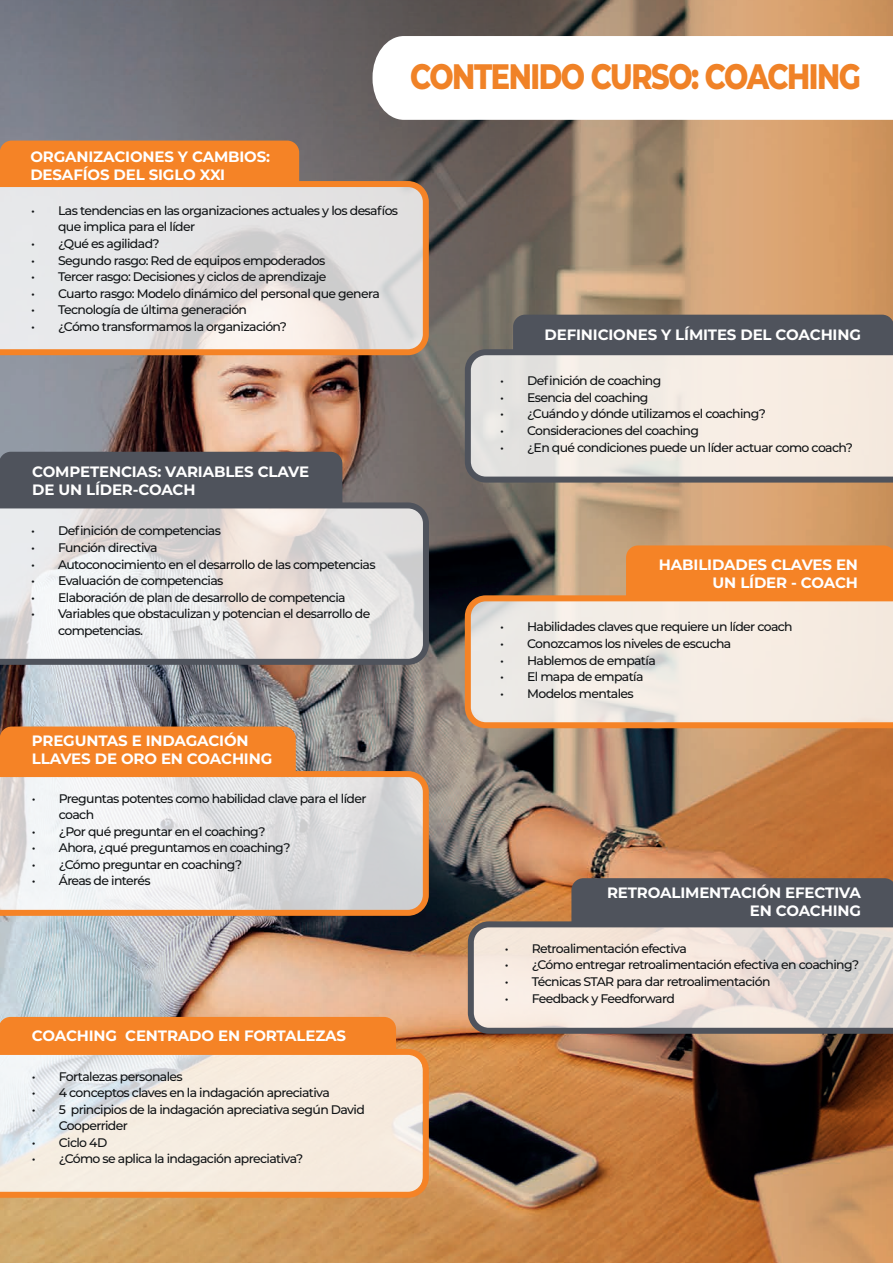
<style>
.page{position:relative;width:893px;height:1263px;background:#fff}
.page>*{position:absolute;margin:0;border:0;box-sizing:border-box;transform-origin:0 0}
.t1{font:800 35.4px "Montserrat";letter-spacing:-.05em;color:#f08227;scale:.81 1}
.t2{font:700 15px/18px "Montserrat";letter-spacing:-.01em;color:#fff}
.t3{font:500 12.45px/16.5px "Montserrat";letter-spacing:-.05em;color:#101315}
</style>
<div class="page">
<img style="left:0;top:0;width:893px;height:1263px">
<svg style="left:373px;top:36px;width:520px;height:84px"></svg>
<svg style="left:0;top:499px;width:432px;height:169px"></svg>
<div style="left:0;top:452px;width:342px;height:55px;background:#4f535c"></div>
<svg style="left:462px;top:346px;width:431px;height:140px;background:#e3dcd5"></svg>
<div style="left:513px;top:315px;width:380px;height:40px;background:#4f535c"></div>
<svg style="left:465px;top:918px;width:428px;height:119px;background:#ded2ca"></svg>
<div style="left:571px;top:878px;width:322px;height:49px;background:#4f535c"></div>
<svg style="left:0;top:178px;width:432px;height:180px;background:#e2d6ce"></svg>
<div style="left:0;top:141px;width:299px;height:43px;background:#f58326"></div>
<svg style="left:462px;top:592px;width:431px;height:139px;background:#eddccd"></svg>
<div style="left:626px;top:545px;width:267px;height:53px;background:#f58326"></div>
<svg style="left:0;top:768px;width:432px;height:151px"></svg>
<div style="left:0;top:726px;width:296px;height:49px;background:#f58326"></div>
<svg style="left:0;top:1046px;width:432px;height:155px;background:#f0e2d2"></svg>
<div style="left:0;top:1017px;width:396px;height:37px;background:#f58326"></div>
<h1 class="t1" style="left:410px;top:51px;width:558px">CONTENIDO CURSO: COACHING</h1>
<p class="t2" style="left:30px;top:147px;width:241px">ORGANIZACIONES Y CAMBIOS:<br>DESAFÍOS DEL SIGLO XXI</p>
<p class="t3" style="left:58px;top:202px;width:342px;text-indent:-27px">• Las tendencias en las organizaciones actuales y los desafíos que implica para el líder</p>
<p class="t3" style="left:31px;top:235px;width:130px">• ¿Qué es agilidad?</p>
<p class="t3" style="left:31px;top:251px;width:296px">• Segundo rasgo: Red de equipos empoderados</p>
<p class="t3" style="left:31px;top:268px;width:297px">• Tercer rasgo: Decisiones y ciclos de aprendizaje</p>
<p class="t3" style="left:31px;top:284px;width:350px">• Cuarto rasgo: Modelo dinámico del personal que genera</p>
<p class="t3" style="left:31px;top:301px;width:217px">• Tecnología de última generación</p>
<p class="t3" style="left:31px;top:318px;width:257px">• ¿Cómo transformamos la organización?</p>
<p class="t2" style="left:32px;top:462px;width:279px">COMPETENCIAS: VARIABLES CLAVE<br>DE UN LÍDER-COACH</p>
<p class="t3" style="left:31px;top:522px;width:191px">• Definición de competencias</p>
<p class="t3" style="left:31px;top:539px;width:128px">• Función directiva</p>
<p class="t3" style="left:31px;top:555px;width:346px">• Autoconocimiento en el desarrollo de las competencias</p>
<p class="t3" style="left:31px;top:572px;width:194px">• Evaluación de competencias</p>
<p class="t3" style="left:31px;top:588px;width:316px">• Elaboración de plan de desarrollo de competencia</p>
<p class="t3" style="left:58px;top:605px;width:314px;text-indent:-27px">• Variables que obstaculizan y potencian el desarrollo de competencias.</p>
<p class="t2" style="left:32px;top:731px;width:242px">PREGUNTAS E INDAGACIÓN<br>LLAVES DE ORO EN COACHING</p>
<p class="t3" style="left:59px;top:789px;width:309px;text-indent:-27px">• Preguntas potentes como habilidad clave para el líder coach</p>
<p class="t3" style="left:32px;top:822px;width:235px">• ¿Por qué preguntar en el coaching?</p>
<p class="t3" style="left:32px;top:839px;width:260px">• Ahora, ¿qué preguntamos en coaching?</p>
<p class="t3" style="left:32px;top:856px;width:212px">• ¿Cómo preguntar en coaching?</p>
<p class="t3" style="left:32px;top:872px;width:120px">• Áreas de interés</p>
<p class="t2" style="left:32px;top:1026px;width:316px">COACHING CENTRADO EN FORTALEZAS</p>
<p class="t3" style="left:32px;top:1067px;width:152px">• Fortalezas personales</p>
<p class="t3" style="left:32px;top:1084px;width:299px">• 4 conceptos claves en la indagación apreciativa</p>
<p class="t3" style="left:59px;top:1100px;width:308px;text-indent:-27px">• 5 principios de la indagación apreciativa según David<br>Cooperrider</p>
<p class="t3" style="left:32px;top:1134px;width:77px">• Ciclo 4D</p>
<p class="t3" style="left:32px;top:1150px;width:273px">• ¿Cómo se aplica la indagación apreciativa?</p>
<p class="t2" style="left:545px;top:325px;width:318px">DEFINICIONES Y LÍMITES DEL COACHING</p>
<p class="t3" style="left:500px;top:372px;width:163px">• Definición de coaching</p>
<p class="t3" style="left:500px;top:389px;width:150px">• Esencia del coaching</p>
<p class="t3" style="left:500px;top:405px;width:267px">• ¿Cuándo y dónde utilizamos el coaching?</p>
<p class="t3" style="left:500px;top:422px;width:200px">• Consideraciones del coaching</p>
<p class="t3" style="left:500px;top:438px;width:354px">• ¿En qué condiciones puede un líder actuar como coach?</p>
<p class="t2" style="left:659px;top:555px;width:201px;text-align:right">HABILIDADES CLAVES EN<br>UN LÍDER - COACH</p>
<p class="t3" style="left:500px;top:618px;width:294px">• Habilidades claves que requiere un líder coach</p>
<p class="t3" style="left:500px;top:635px;width:233px">• Conozcamos los niveles de escucha</p>
<p class="t3" style="left:500px;top:651px;width:157px">• Hablemos de empatía</p>
<p class="t3" style="left:500px;top:668px;width:145px">• El mapa de empatía</p>
<p class="t3" style="left:500px;top:684px;width:135px">• Modelos mentales</p>
<p class="t2" style="left:607px;top:883px;width:255px;text-align:right">RETROALIMENTACIÓN EFECTIVA<br>EN COACHING</p>
<p class="t3" style="left:505px;top:940px;width:184px">• Retroalimentación efectiva</p>
<p class="t3" style="left:505px;top:956px;width:356px">• ¿Cómo entregar retroalimentación efectiva en coaching?</p>
<p class="t3" style="left:505px;top:973px;width:267px">• Técnicas STAR para dar retroalimentación</p>
<p class="t3" style="left:505px;top:989px;width:172px">• Feedback y Feedforward</p>
</div>
